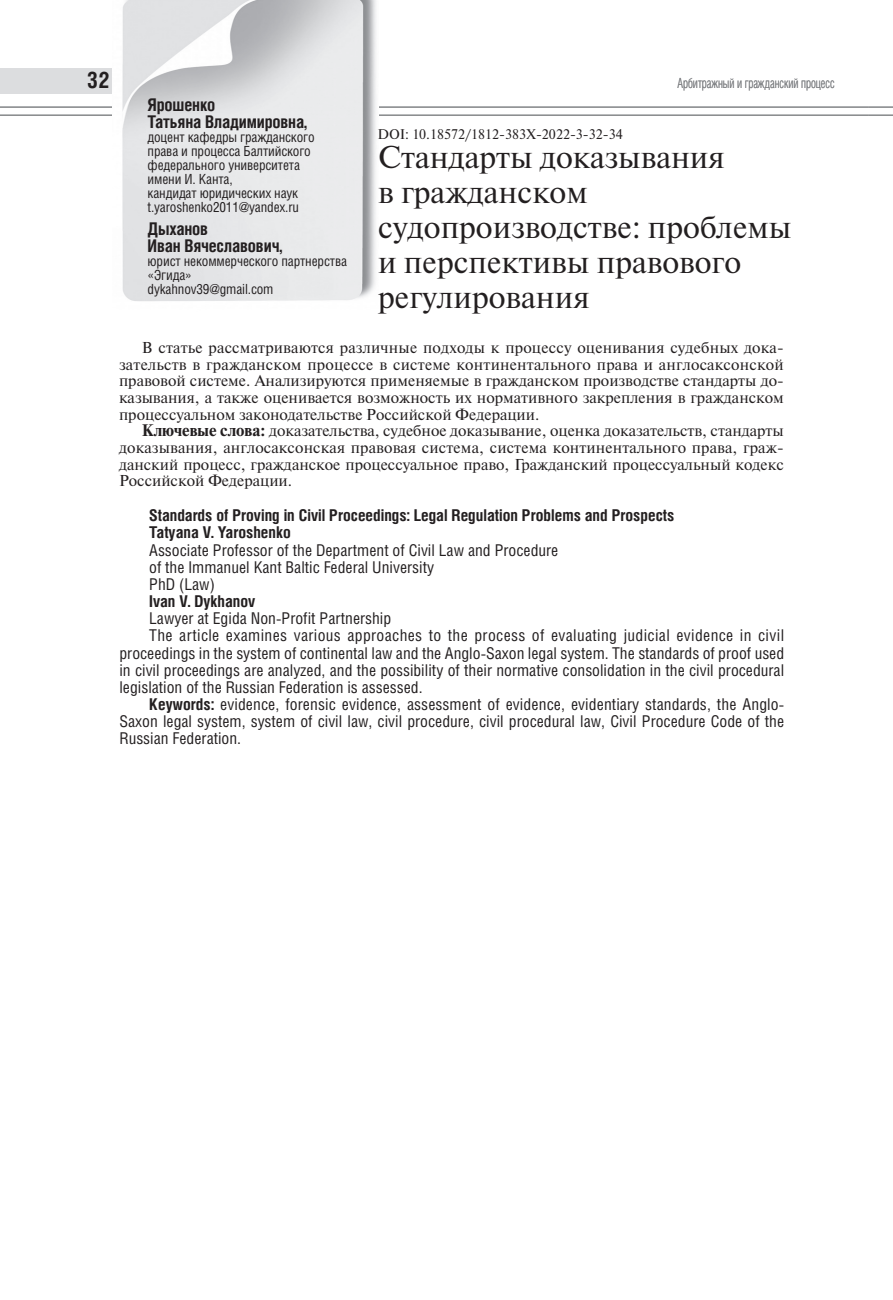
<style>
.page{position:relative;width:893px;height:1300px;background:#fff}
.page>*{position:absolute;margin:0;border:0;box-sizing:border-box;transform-origin:0 0}
.t1{font:31.5px/35px "Newton C";color:#231f20}
.t2{font:700 22.75px "Helios Cond";color:#231f20}
.t3{font:700 17.5px/17.5px "Helios Cond";letter-spacing:-.01em;color:#231f20}
.t4{font:16.28px/17.2px "Helios Cond";color:#231f20}
.t5{font:700 16.28px/17.2px "Helios Cond";color:#231f20}
.t6{font:16.28px "Helios Cond";letter-spacing:.02em;color:#231f20}
.t7{font:15.75px/16.6px "Newton C";color:#231f20;text-align:justify}
.t8{font:14px/14px "Helios Cond";letter-spacing:-.01em;color:#231f20}
.t9{font:14px "Newton C";color:#231f20}
.t10{font:300 14px "Helios Cond";color:#808285;scale:.84 1}
.s1{font-weight:700}
</style>
<div class="page">
<div style="left:0;top:68px;width:118px;height:26px;background:#dcdddf"></div>
<hr style="left:0;top:107px;width:868px;height:1px;background:#808285">
<hr style="left:0;top:115px;width:868px;height:1px;background:#808285">
<svg style="left:868px;top:107px;width:25px;height:1px"></svg>
<svg style="left:868px;top:115px;width:25px;height:1px"></svg>
<img style="left:112px;top:0;width:267px;height:301px">
<h2 class="t2" style="left:87px;top:72px;width:24px">32</h2>
<p class="t10" style="left:677px;top:75px;width:189px">Арбитражный и гражданский процесс</p>
<p class="t3" style="left:148px;top:97px;width:161px">Ярошенко<br>Татьяна Владимировна,</p>
<p class="t8" style="left:148px;top:132px;width:169px">доцент кафедры гражданского права и процесса Балтийского федерального университета имени И. Канта,<br>кандидат юридических наук t.yaroshenko2011@yandex.ru</p>
<p class="t3" style="left:148px;top:221px;width:136px">Дыханов<br>Иван Вячеславович,</p>
<p class="t8" style="left:148px;top:256px;width:201px">юрист некоммерческого партнерства «Эгида»<br>dykahnov39@gmail.com</p>
<p class="t9" style="left:378px;top:129px;width:247px">DOI: 10.18572/1812-383X-2022-3-32-34</p>
<h1 class="t1" style="left:378px;top:142px;width:415px">Стандарты доказывания<br>в гражданском судопроизводстве: проблемы и перспективы правового регулирования</h1>
<p class="t7" style="left:119px;top:341px;width:666px;text-indent:23px">В статье рассматриваются различные подходы к процессу оценивания судебных дока&shy;зательств в гражданском процессе в системе континентального права и англосаксонской правовой системе. Анализируются применяемые в гражданском производстве стандарты до&shy;казывания, а также оценивается возможность их нормативного закрепления в гражданском процессуальном законодательстве Российской Федерации.</p>
<p class="t7" style="left:119px;top:424px;width:666px;text-indent:23px"><span class="s1">Ключевые слова:</span> доказательства, судебное доказывание, оценка доказательств, стандарты доказывания, англосаксонская правовая система, система континентального права, граж&shy;данский процесс, гражданское процессуальное право, Гражданский процессуальный кодекс Российской Федерации.</p>
<p class="t5" style="left:149px;top:508px;width:527px">Standards of Proving in Civil Proceedings: Legal Regulation Problems and Prospects<br>Tatyana V. Yaroshenko</p>
<p class="t4" style="left:149px;top:543px;width:411px">Associate Professor of the Department of Civil Law and Procedure of the Immanuel Kant Baltic Federal University<br>PhD (Law)</p>
<p class="t5" style="left:149px;top:594px;width:108px">Ivan V. Dykhanov</p>
<p class="t4" style="left:149px;top:611px;width:244px">Lawyer at Egida Non-Profit Partnership</p>
<p class="t6" style="left:149px;top:630px;width:636px">The article examines various approaches to the process of evaluating judicial evidence in civil</p>
<p class="t4" style="left:119px;top:645px;width:666px">proceedings in the system of continental law and the Anglo-Saxon legal system. The standards of proof used</p>
<p class="t4" style="left:119px;top:663px;width:666px">in civil proceedings are analyzed, and the possibility of their normative consolidation in the civil procedural</p>
<p class="t4" style="left:119px;top:680px;width:305px">legislation of the Russian Federation is assessed.</p>
<p class="t4" style="left:149px;top:697px;width:637px"><span class="s1">Keywords:</span> evidence, forensic evidence, assessment of evidence, evidentiary standards, the Anglo-</p>
<p class="t4" style="left:119px;top:714px;width:666px">Saxon legal system, system of civil law, civil procedure, civil procedural law, Civil Procedure Code of the</p>
<p class="t4" style="left:119px;top:731px;width:123px">Russian Federation.</p>
</div>
